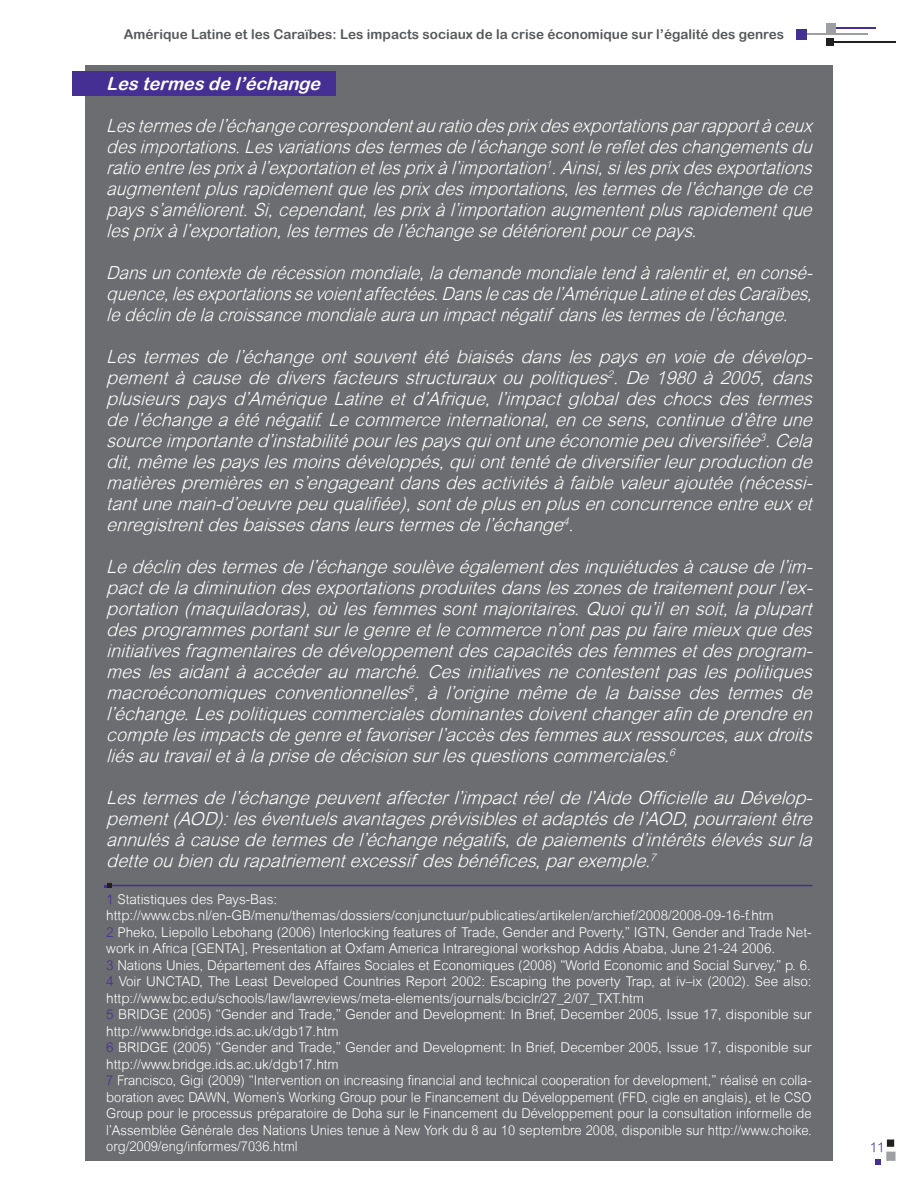
<style>
.page{position:relative;width:918px;height:1188px;background:#fff}
.page>*{position:absolute;margin:0;border:0;box-sizing:border-box;transform-origin:0 0}
.BODYBRIEFS{font:italic 300 18px/21px "Arial Rounded MT";color:#fff;text-align:justify}
.BODYBRIEFS-2{font:italic 300 18px/21px "Arial Rounded MT";color:#fff;text-align:justify;scale:.95 1}
.SUBTITULOS{font:italic 18px "Arial Rounded MT Bold";color:#fff}
.t1{font:300 13.5px/16.5px "Arial Rounded MT";color:#fff}
.t2{font:300 13.5px/16.5px "Arial Rounded MT";color:#fff;text-align:justify;scale:.96 1}
.t3{font:13.5px "Arial Rounded MT Bold";color:#57585a}
.t4{font:300 13.5px "Arial Rounded MT";color:#452f92}
.s1{color:#452f92}
</style>
<div class="page">
<hr style="left:835px;top:27px;width:41px;height:1px;background:#452f92">
<hr style="left:804px;top:34px;width:64px;height:1px;background:#9d9fa2">
<hr style="left:831px;top:41px;width:65px;height:1px;background:#231f20">
<div style="left:827px;top:38px;width:7px;height:7px;background:#231f20"></div>
<div style="left:826px;top:23px;width:9px;height:10px;background:#9d9fa2"></div>
<div style="left:796px;top:30px;width:10px;height:10px;background:#452f92"></div>
<div style="left:887px;top:1140px;width:7px;height:7px;background:#231f20"></div>
<div style="left:886px;top:1152px;width:10px;height:9px;background:#9d9fa2"></div>
<svg style="left:875px;top:1159px;width:6px;height:6px"></svg>
<div style="left:85px;top:65px;width:748px;height:1096px;background:#6c6d70"></div>
<div style="left:72px;top:72px;width:264px;height:24px;background:#452f92"></div>
<hr style="left:111px;top:885px;width:701px;height:1px;background:#452f92">
<svg style="left:104px;top:883px;width:7px;height:5px"></svg>
<p class="t3" style="left:124px;top:26px;width:662px">Amérique Latine et les Caraïbes: Les impacts sociaux de la crise économique sur l’égalité des genres</p>
<p class="SUBTITULOS" style="left:106px;top:73px;width:221px">Lestermesde l’échange</p>
<p class="BODYBRIEFS" style="left:106px;top:115px;width:712px">Lestermesdel’échangecorrespondentauratiodesprixdesexportationsparrapportàceux desimportations.Lesvariationsdestermesdel’échangesontlerefletdeschangementsdu ratioentrelesprixàl’exportationetlesprixàl’importation<sup>1</sup>.Ainsi,silesprixdesexportations augmententplusrapidementquelesprixdesimportations,lestermesdel’échangedece payss’améliorent.Si,cependant,lesprixàl’importationaugmententplusrapidementque lesprixàl’exportation,lestermesdel’échangesedétériorentpourcepays.</p>
<p class="BODYBRIEFS-2" style="left:106px;top:262px;width:750px">Dansuncontextederécessionmondiale,lademandemondialetend àralentiret,enconsé&shy;quence,lesexportationssevoientaffectées.Danslecasdel’AmériqueLatineetdesCaraïbes, ledéclindelacroissancemondialeauraunimpactnégatif danslestermesdel’échange.</p>
<p class="BODYBRIEFS" style="left:106px;top:346px;width:712px">Les termes de l’échange ont souvent été biaisés dans les pays en voie de dévelop&shy;pement à cause de divers facteurs structuraux ou politiques<sup>2</sup>. De 1980 à 2005, dans plusieurs pays d’Amérique Latine et d’Afrique, l’impact global des chocs des termes del’échangeaéténégatif.Lecommerceinternational,encesens,continued’êtreune sourceimportanted’instabilitépourlespaysquiontuneéconomiepeudiversifiée<sup>3</sup>.Cela dit,mêmelespayslesmoinsdéveloppés,quionttentédediversifierleurproductionde matièrespremièresens’engageantdansdesactivitésàfaiblevaleurajoutée(nécessi&shy;tantunemain-d’oeuvrepeuqualifiée),sontdeplusenplusenconcurrenceentreeuxet enregistrentdesbaissesdansleurstermesdel’échange<sup>4</sup>.</p>
<p class="BODYBRIEFS" style="left:106px;top:556px;width:712px">Ledéclindestermesdel’échangesoulèveégalementdesinquiétudesàcausedel’im&shy;pactdeladiminutiondesexportationsproduitesdansleszonesdetraitementpourl’ex&shy;portation(maquiladoras),oùlesfemmessontmajoritaires.Quoiqu’ilensoit,laplupart desprogrammesportantsurlegenreetlecommercen’ontpaspufairemieuxquedes initiativesfragmentairesdedéveloppementdescapacitésdesfemmesetdesprogram&shy;mes les aidant à accéder au marché. Ces initiatives ne contestent pas les politiques macroéconomiques conventionnelles<sup>5</sup>, à l’origine même de la baisse des termes de l’échange.Lespolitiquescommercialesdominantesdoiventchangerafindeprendreen comptelesimpactsdegenreetfavoriserl’accèsdesfemmesauxressources,auxdroits liésautravailetàlaprisededécisionsurlesquestionscommerciales.<sup>6</sup></p>
<p class="BODYBRIEFS" style="left:106px;top:787px;width:712px">Lestermesdel’échangepeuventaffecterl’impactréeldel’AideOfficielleauDévelop&shy;pement(AOD):leséventuelsavantagesprévisiblesetadaptésdel’AOD,pourraientêtre annulésàcausedetermesdel’échangenégatifs,depaiementsd’intérêtsélevéssurla detteoubiendurapatriementexcessif desbénéfices,parexemple.<sup>7</sup></p>
<p class="t1" style="left:106px;top:890px;width:172px"><span class="s1">1</span> Statistiques des Pays-Bas:</p>
<p class="t1" style="left:106px;top:907px;width:669px">http://www.cbs.nl/en-GB/menu/themas/dossiers/conjunctuur/publicaties/artikelen/archief/2008/2008-09-16-f.htm</p>
<p class="t1" style="left:106px;top:923px;width:707px"><span class="s1">2</span> Pheko, Liepollo Lebohang (2006) Interlocking features of Trade, Gender and Poverty,” IGTN, Gender and Trade Net&shy;work in Africa [GENTA], Presentation at Oxfam America Intraregional workshop Addis Ababa, June 21-24 2006.</p>
<p class="t1" style="left:106px;top:956px;width:706px"><span class="s1">3</span> Nations Unies, Département des Affaires Sociales et Economiques (2008) “World Economic and Social Survey,” p. 6.</p>
<p class="t1" style="left:106px;top:973px;width:707px"><span class="s1">4</span> Voir UNCTAD, The Least Developed Countries Report 2002: Escaping the poverty Trap, at iv–ix (2002). See also: http://www.bc.edu/schools/law/lawreviews/meta-elements/journals/bciclr/27_2/07_TXT.htm</p>
<p class="t1" style="left:106px;top:1006px;width:707px"><span class="s1">5</span> BRIDGE (2005) “Gender and Trade,” Gender and Development: In Brief, December 2005, Issue 17, disponible sur http://www.bridge.ids.ac.uk/dgb17.htm</p>
<p class="t1" style="left:106px;top:1039px;width:707px"><span class="s1">6</span> BRIDGE (2005) “Gender and Trade,” Gender and Development: In Brief, December 2005, Issue 17, disponible sur http://www.bridge.ids.ac.uk/dgb17.htm</p>
<p class="t2" style="left:106px;top:1072px;width:736px"><span class="s1">7</span> Francisco, Gigi (2009) “Intervention on increasing financial and technical cooperation for development,” réalisé en colla&shy;boration avec DAWN, Women’s Working Group pour le Financement du Développement (FFD, cigle en anglais), et le CSO Group pour le processus préparatoire de Doha sur le Financement du Développement pour la consultation informelle de l’Assemblée Générale des Nations Unies tenue à New York du 8 au 10 septembre 2008, disponible sur http://www.choike. org/2009/eng/informes/7036.html</p>
<p class="t4" style="left:870px;top:1139px;width:16px">11</p>
</div>
